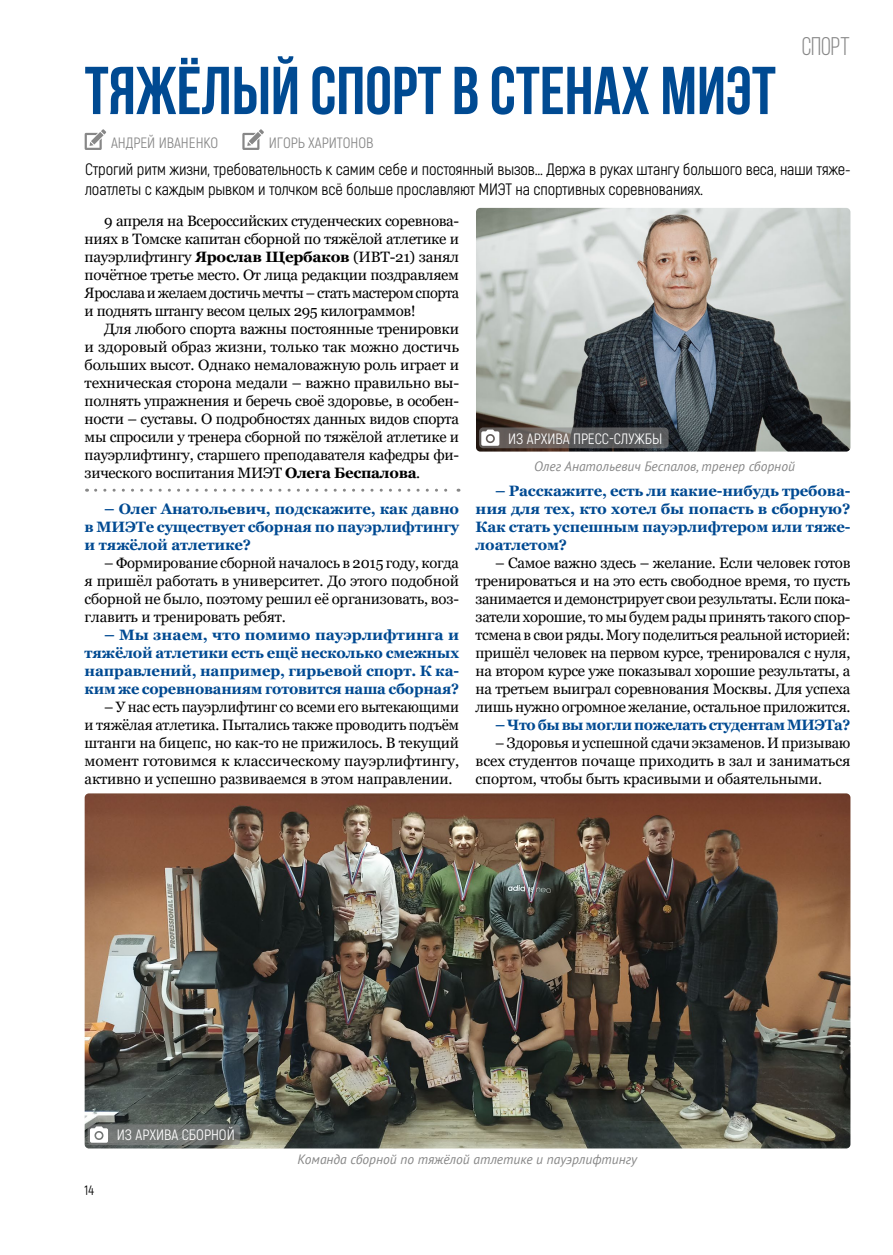
<style>
.page{position:relative;width:893px;height:1255px;background:#fff}
.page>*{position:absolute;margin:0;border:0;box-sizing:border-box;transform-origin:0 0}
.t1{font:700 67.5px "Bebas Neue";color:#004a92}
.t2{font:25.5px "Bebas Neue";color:#878787}
.t3{font:16.5px/19.8px "Akrobat";letter-spacing:-.01em;color:#000}
.t4{font:15px/18px "Georgia";letter-spacing:-.015em;color:#000;text-align:justify}
.t5{font:700 15px/18px "Georgia";letter-spacing:-.01em;color:#004a92;text-align:justify}
.t6{font:700 15px "Georgia";letter-spacing:-.03em;color:#004a92}
.t7{font:15px "Akrobat";color:#fff}
.t8{font:15px "Akrobat";color:#878787}
.t9{font:italic 13.5px "PT Sans";color:#878787}
.t10{font:13.5px "Akrobat";color:#000}
.s1{font-weight:700}
</style>
<div class="page">
<img style="left:85px;top:793px;width:765px;height:355px">
<svg style="left:85px;top:129px;width:21px;height:21px"></svg>
<svg style="left:242px;top:129px;width:22px;height:21px"></svg>
<img style="left:476px;top:208px;width:374px;height:243px">
<svg style="left:479px;top:427px;width:190px;height:21px;background:#615e5d"></svg>
<svg style="left:481px;top:429px;width:18px;height:17px"></svg>
<svg style="left:88px;top:1124px;width:152px;height:21px;background:#717573"></svg>
<svg style="left:90px;top:1126px;width:18px;height:16px"></svg>
<svg style="left:96px;top:488px;width:363px;height:3px"></svg>
<h1 class="t1" style="left:85px;top:54px;width:693px">Тяжёлый спорт в стенах МИЭТ</h1>
<p class="t8" style="left:111px;top:133px;width:109px">АНДРЕЙ ИВАНЕНКО</p>
<p class="t8" style="left:269px;top:133px;width:106px">ИГОРЬ ХАРИТОНОВ</p>
<h2 class="t2" style="left:802px;top:32px;width:50px">СПорТ</h2>
<p class="t3" style="left:85px;top:159px;width:767px">Строгий ритм жизни, требовательность к самим себе и постоянный вызов… Держа в руках штангу большого веса, наши тяже&shy;лоатлеты с каждым рывком и толчком всё больше прославляют МИЭТ на спортивных соревнованиях.</p>
<p class="t4" style="left:85px;top:212px;width:376px;text-indent:20px">9 апреля на Всероссийских студенческих соревнова&shy;ниях в Томске капитан сборной по тяжёлой атлетике и пауэрлифтингу <span class="s1">Ярослав Щербаков</span> (ИВТ-21) занял почётное третье место. От лица редакции поздравляем Ярослава и желаем достичь мечты – стать мастером спорта и поднять штангу весом целых 295 килограммов!</p>
<p class="t4" style="left:85px;top:320px;width:376px;text-indent:20px">Для любого спорта важны постоянные тренировки и здоровый образ жизни, только так можно достичь больших высот. Однако немаловажную роль играет и техническая сторона медали – важно правильно вы&shy;полнять упражнения и беречь своё здоровье, в особен&shy;ности – суставы. О подробностях данных видов спорта мы спросили у тренера сборной по тяжёлой атлетике и пауэрлифтингу, старшего преподавателя кафедры фи&shy;зического воспитания МИЭТ <span class="s1">Олега Беспалова</span>.</p>
<p class="t5" style="left:85px;top:500px;width:376px;text-indent:20px">– Олег Анатольевич, подскажите, как давно в МИЭТе существует сборная по пауэрлифтингу и тяжёлой атлетике?</p>
<p class="t4" style="left:85px;top:554px;width:376px;text-indent:20px">– Формирование сборной началось в 2015 году, когда я пришёл работать в университет. До этого подобной сборной не было, поэтому решил её организовать, воз&shy;главить и тренировать ребят.</p>
<p class="t5" style="left:85px;top:626px;width:376px;text-indent:20px">– Мы знаем, что помимо пауэрлифтинга и тяжёлой атлетики есть ещё несколько смежных направлений, например, гирьевой спорт. К ка&shy;ким же соревнованиям готовится наша сборная?</p>
<p class="t4" style="left:85px;top:698px;width:376px;text-indent:20px">– У нас есть пауэрлифтинг со всеми его вытекающими и тяжёлая атлетика. Пытались также проводить подъём штанги на бицепс, но как-то не прижилось. В текущий момент готовимся к классическому пауэрлифтингу, активно и успешно развиваемся в этом направлении.</p>
<p class="t7" style="left:508px;top:429px;width:156px">ИЗ АРХИВА ПРЕСС-СЛУЖБЫ</p>
<p class="t9" style="left:534px;top:458px;width:262px">Олег Анатольевич Беспалов, тренер сборной</p>
<p class="t5" style="left:476px;top:482px;width:376px;text-indent:20px">– Расскажите, есть ли какие-нибудь требова&shy;ния для тех, кто хотел бы попасть в сборную?<br>Как стать успешным пауэрлифтером или тяже&shy;лоатлетом?</p>
<p class="t4" style="left:476px;top:554px;width:376px;text-indent:20px">– Самое важно здесь – желание. Если человек готов тренироваться и на это есть свободное время, то пусть занимается и демонстрирует свои результаты. Если пока&shy;затели хорошие, то мы будем рады принять такого спор&shy;тсмена в свои ряды. Могу поделиться реальной историей: пришёл человек на первом курсе, тренировался с нуля, на втором курсе уже показывал хорошие результаты, а на третьем выиграл соревнования Москвы. Для успеха лишь нужно огромное желание, остальное приложится.</p>
<p class="t6" style="left:495px;top:715px;width:357px">– Что бы вы могли пожелать студентам МИЭТа?</p>
<p class="t4" style="left:476px;top:734px;width:376px;text-indent:20px">– Здоровья и успешной сдачи экзаменов. И призываю всех студентов почаще приходить в зал и заниматься спортом, чтобы быть красивыми и обаятельными.</p>
<p class="t7" style="left:117px;top:1126px;width:120px">ИЗ АРХИВА СБОРНОЙ</p>
<p class="t10" style="left:85px;top:1182px;width:11px">14</p>
<p class="t9" style="left:297px;top:1150px;width:341px">Команда сборной по тяжёлой атлетике и пауэрлифтингу</p>
</div>
